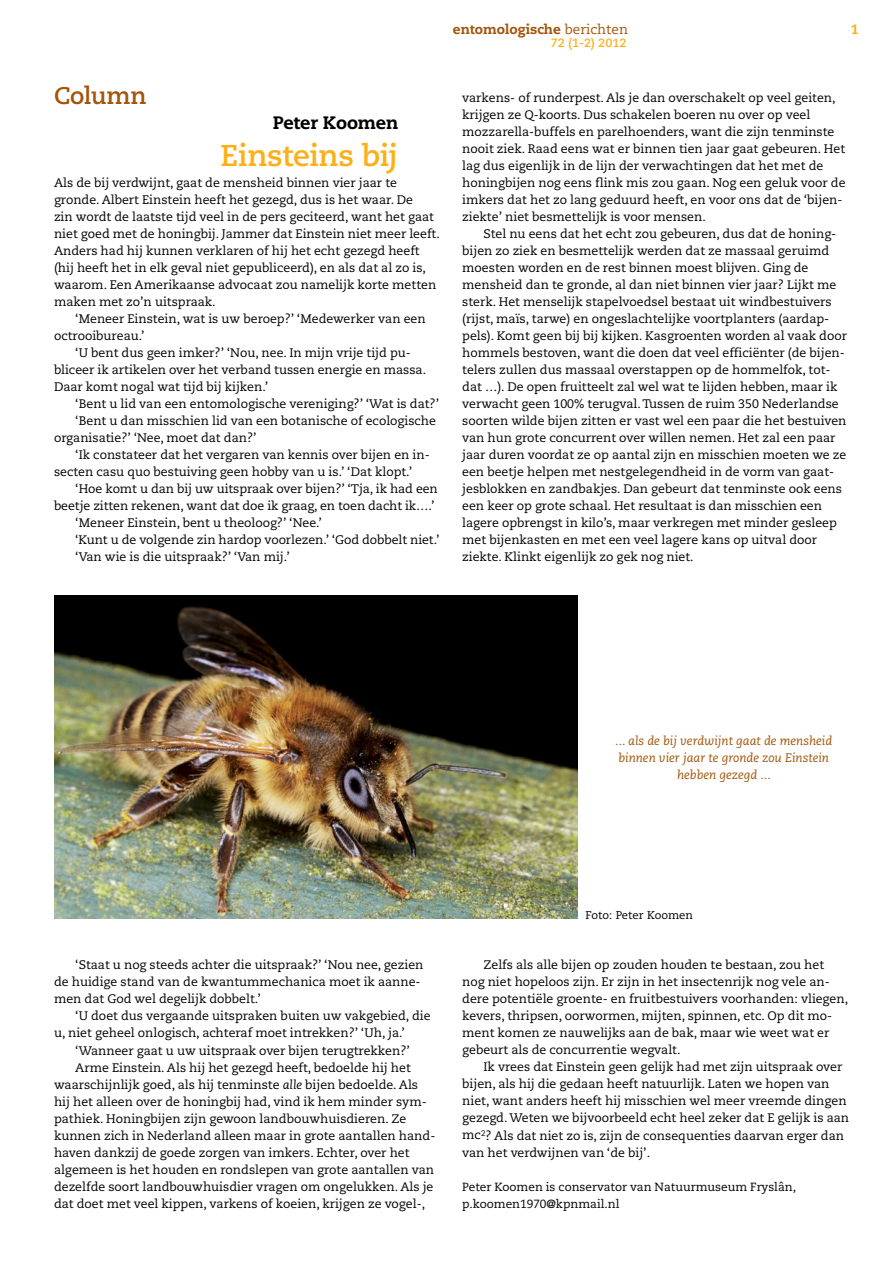
<style>
.page{position:relative;width:893px;height:1263px;background:#fff}
.page>*{position:absolute;margin:0;border:0;box-sizing:border-box;transform-origin:0 0}
.t1{font:700 30px "Caecilia LT Std";letter-spacing:-.01em;color:#fcaf17}
.t2{font:700 24px "Caecilia LT Std";letter-spacing:-.01em;color:#a2550b}
.t3{font:800 18px "Caecilia LT Std";letter-spacing:-.01em;color:#000}
.t4{font:800 13.5px "Caecilia LT Std";color:#a2550b}
.t5{font:800 13.5px "Caecilia LT Std";color:#fcaf17}
.t6{font:12.3px/17px "Caecilia LT Std";color:#000}
.t7{font:italic 12.3px/17px "Caecilia LT Std";color:#a2550b;text-align:center}
.t8{font:700 12px "Caecilia LT Std";color:#fcaf17}
.t9{font:11.85px/17px "Caecilia LT Std";color:#000}
.t10{font:11.25px "Caecilia LT Std";color:#000}
.s1{font-weight:400}
.s2{font-style:italic}
</style>
<div class="page">
<img style="left:54px;top:595px;width:523px;height:323px">
<h2 class="t2" style="left:54px;top:81px;width:94px">Column</h2>
<h3 class="t3" style="left:273px;top:111px;width:127px">Peter Koomen</h3>
<h1 class="t1" style="left:221px;top:137px;width:179px">Einsteins bij</h1>
<p class="t6" style="left:54px;top:175px;width:387px">Als de bij verdwijnt, gaat de mensheid binnen vier jaar te gronde. Albert Einstein heeft het gezegd, dus is het waar. De<br>zin wordt de laatste tijd veel in de pers geciteerd, want het gaat niet goed met de honingbij. Jammer dat Einstein niet meer leeft.<br>Anders had hij kunnen verklaren of hij het echt gezegd heeft (hij heeft het in elk geval niet gepubliceerd), en als dat al zo is, waarom. Een Amerikaanse advocaat zou namelijk korte metten maken met zo’n uitspraak.</p>
<p class="t6" style="left:54px;top:311px;width:373px;text-indent:21px">‘Meneer Einstein, wat is uw beroep?’ ‘Medewerker van een octrooibureau.’</p>
<p class="t6" style="left:54px;top:345px;width:374px;text-indent:21px">‘U bent dus geen imker?’ ‘Nou, nee. In mijn vrije tijd pu&shy;bliceer ik artikelen over het verband tussen energie en massa.<br>Daar komt nogal wat tijd bij kijken.’</p>
<p class="t6" style="left:75px;top:396px;width:365px">‘Bent u lid van een entomologische vereniging?’ ‘Wat is dat?’</p>
<p class="t6" style="left:75px;top:413px;width:362px">‘Bent u dan misschien lid van een botanische of ecologische</p>
<p class="t6" style="left:54px;top:430px;width:204px">organisatie?’ ‘Nee, moet dat dan?’</p>
<p class="t6" style="left:75px;top:447px;width:356px">‘Ik constateer dat het vergaren van kennis over bijen en in-</p>
<p class="t6" style="left:54px;top:464px;width:360px">secten casu quo bestuiving geen hobby van u is.’ ‘Dat klopt.’</p>
<p class="t6" style="left:75px;top:481px;width:364px">‘Hoe komt u dan bij uw uitspraak over bijen?’ ‘Tja, ik had een</p>
<p class="t6" style="left:54px;top:498px;width:382px">beetje zitten rekenen, want dat doe ik graag, en toen dacht ik….’</p>
<p class="t6" style="left:75px;top:515px;width:248px">‘Meneer Einstein, bent u theoloog?’ ‘Nee.’</p>
<p class="t6" style="left:75px;top:532px;width:366px">‘Kunt u de volgende zin hardop voorlezen.’ ‘God dobbelt niet.’</p>
<p class="t6" style="left:75px;top:549px;width:216px">‘Van wie is die uitspraak?’ ‘Van mij.’</p>
<p class="t4" style="left:453px;top:21px;width:177px">entomologische <span class="s1">berichten</span></p>
<p class="t5" style="left:851px;top:21px;width:9px">1</p>
<p class="t8" style="left:551px;top:36px;width:77px">72 (1-2) 2012</p>
<p class="t6" style="left:462px;top:89px;width:385px">varkens- of runderpest. Als je dan overschakelt op veel geiten, krijgen ze Q-koorts. Dus schakelen boeren nu over op veel mozzarella-buffels en parelhoenders, want die zijn tenminste nooit ziek. Raad eens wat er binnen tien jaar gaat gebeuren. Het lag dus eigenlijk in de lijn der verwachtingen dat het met de honingbijen nog eens flink mis zou gaan. Nog een geluk voor de imkers dat het zo lang geduurd heeft, en voor ons dat de ‘bijen&shy;ziekte’ niet besmettelijk is voor mensen.</p>
<p class="t6" style="left:462px;top:225px;width:386px;text-indent:21px">Stel nu eens dat het echt zou gebeuren, dus dat de honing&shy;bijen zo ziek en besmettelijk werden dat ze massaal geruimd moesten worden en de rest binnen moest blijven. Ging de mensheid dan te gronde, al dan niet binnen vier jaar? Lijkt me sterk. Het menselijk stapelvoedsel bestaat uit windbestuivers (rijst, maïs, tarwe) en ongeslachtelijke voortplanters (aardap&shy;pels). Komt geen bij bij kijken. Kasgroenten worden al vaak door hommels bestoven, want die doen dat veel efficiënter (de bijen&shy;telers zullen dus massaal overstappen op de hommelfok, tot&shy;dat …). De open fruitteelt zal wel wat te lijden hebben, maar ik verwacht geen 100% terugval. Tussen de ruim 350 Nederlandse soorten wilde bijen zitten er vast wel een paar die het bestuiven van hun grote concurrent over willen nemen. Het zal een paar jaar duren voordat ze op aantal zijn en misschien moeten we ze een beetje helpen met nestgelegendheid in de vorm van gaat&shy;jesblokken en zandbakjes. Dan gebeurt dat tenminste ook eens een keer op grote schaal. Het resultaat is dan misschien een lagere opbrengst in kilo’s, maar verkregen met minder gesleep met bijenkasten en met een veel lagere kans op uitval door ziekte. Klinkt eigenlijk zo gek nog niet.</p>
<p class="t7" style="left:615px;top:732px;width:218px">... als de bij verdwijnt gaat de mensheid binnen vier jaar te gronde zou Einstein hebben gezegd ...</p>
<p class="t6" style="left:54px;top:957px;width:371px;text-indent:21px">‘Staat u nog steeds achter die uitspraak?’ ‘Nou nee, gezien de huidige stand van de kwantummechanica moet ik aanne&shy;men dat God wel degelijk dobbelt.’</p>
<p class="t6" style="left:75px;top:1008px;width:357px">‘U doet dus vergaande uitspraken buiten uw vakgebied, die</p>
<p class="t6" style="left:54px;top:1025px;width:353px">u, niet geheel onlogisch, achteraf moet intrekken?’ ‘Uh, ja.’</p>
<p class="t6" style="left:75px;top:1042px;width:336px">‘Wanneer gaat u uw uitspraak over bijen terugtrekken?’</p>
<p class="t6" style="left:75px;top:1059px;width:337px">Arme Einstein. Als hij het gezegd heeft, bedoelde hij het</p>
<p class="t6" style="left:54px;top:1076px;width:366px">waarschijnlijk goed, als hij tenminste <span class="s2">alle</span> bijen bedoelde. Als</p>
<p class="t6" style="left:54px;top:1093px;width:374px">hij het alleen over de honingbij had, vind ik hem minder sym-</p>
<p class="t6" style="left:54px;top:1110px;width:354px">pathiek. Honingbijen zijn gewoon landbouwhuisdieren. Ze</p>
<p class="t6" style="left:54px;top:1127px;width:383px">kunnen zich in Nederland alleen maar in grote aantallen hand-</p>
<p class="t6" style="left:54px;top:1144px;width:357px">haven dankzij de goede zorgen van imkers. Echter, over het</p>
<p class="t6" style="left:54px;top:1161px;width:382px">algemeen is het houden en rondslepen van grote aantallen van</p>
<p class="t6" style="left:54px;top:1178px;width:381px">dezelfde soort landbouwhuisdier vragen om ongelukken. Als je</p>
<p class="t6" style="left:54px;top:1195px;width:373px">dat doet met veel kippen, varkens of koeien, krijgen ze vogel-,</p>
<p class="t10" style="left:585px;top:908px;width:109px">Foto: Peter Koomen</p>
<p class="t6" style="left:462px;top:957px;width:387px;text-indent:21px">Zelfs als alle bijen op zouden houden te bestaan, zou het nog niet hopeloos zijn. Er zijn in het insectenrijk nog vele an&shy;dere potentiële groente- en fruitbestuivers voorhanden: vliegen, kevers, thripsen, oorwormen, mijten, spinnen, etc. Op dit mo&shy;ment komen ze nauwelijks aan de bak, maar wie weet wat er gebeurt als de concurrentie wegvalt.</p>
<p class="t6" style="left:462px;top:1059px;width:388px;text-indent:21px">Ik vrees dat Einstein geen gelijk had met zijn uitspraak over bijen, als hij die gedaan heeft natuurlijk. Laten we hopen van niet, want anders heeft hij misschien wel meer vreemde dingen gezegd. Weten we bijvoorbeeld echt heel zeker dat E gelijk is aan mc<sup>2</sup>? Als dat niet zo is, zijn de consequenties daarvan erger dan van het verdwijnen van ‘de bij’.</p>
<p class="t9" style="left:462px;top:1178px;width:335px">Peter Koomen is conservator van Natuurmuseum Fryslân, p.koomen1970@kpnmail.nl</p>
</div>
